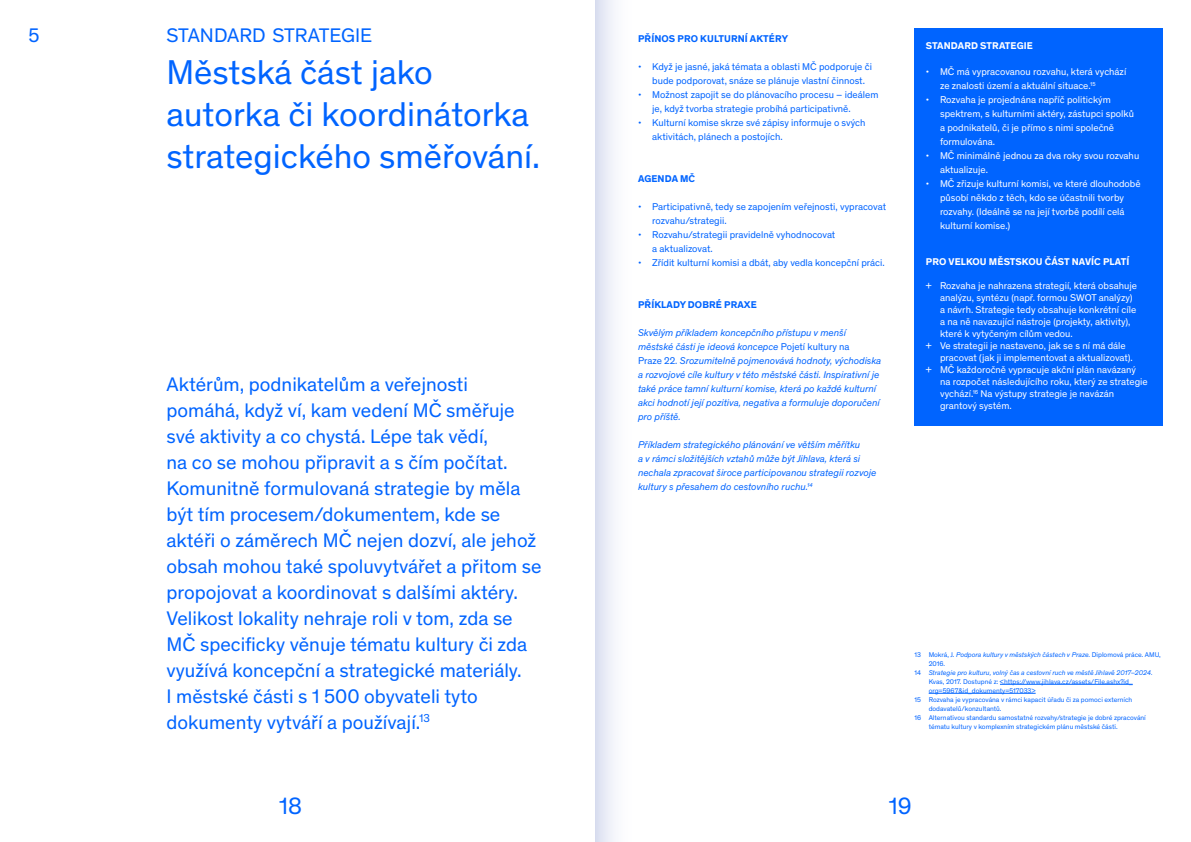
<style>
.page{position:relative;width:1191px;height:842px;background:#fff}
.page>*{position:absolute;margin:0;border:0;box-sizing:border-box;transform-origin:0 0}
.t1{font:35px/42px "Theinhardt";color:#0064ff}
.t2{font:24px "Theinhardt";color:#0064ff}
.t3{font:20px/26px "Theinhardt";color:#0064ff}
.t4{font:10px/14px "Theinhardt";color:#fff}
.t5{font:italic 10px/14px "Theinhardt";color:#0064ff}
.t6{font:10px/14px "Theinhardt";color:#0064ff}
.t7{font:700 10px "Theinhardt";letter-spacing:.01em;color:#0064ff}
.t8{font:700 10px "Theinhardt";letter-spacing:.01em;color:#fff}
.t9{font:7px "Theinhardt";color:#0064ff}
.t10{font:italic 7px "Theinhardt";color:#0064ff}
.s1{font-style:normal}
</style>
<div class="page">
<div style="left:595px;top:0;width:53px;height:842px;background:linear-gradient(to right,#e3e6f4,#fff)"></div>
<div style="left:914px;top:28px;width:248px;height:398px;background:#0064ff"></div>
<hr style="left:1000px;top:684px;width:132px;height:1px;background:#0064ff">
<hr style="left:928px;top:693px;width:107px;height:1px;background:#0064ff">
<h3 class="t3" style="left:167px;top:22px;width:207px">STANDARD STRATEGIE</h3>
<h1 class="t1" style="left:167px;top:50px;width:375px">Městská část jako autorka či koordinátorka strategického směřování.</h1>
<h3 class="t3" style="left:28px;top:22px;width:13px">5</h3>
<p class="t7" style="left:638px;top:32px;width:76px">PŘÍNOS PRO KULTURNÍ</p>
<p class="t7" style="left:750px;top:32px;width:33px">AKTÉRY</p>
<p class="t6" style="left:652px;top:60px;width:221px;text-indent:-14px">• Když je jasné, jaká témata a oblasti MČ podporuje či bude podporovat, snáze se plánuje vlastní činnost.</p>
<p class="t6" style="left:652px;top:88px;width:228px;text-indent:-14px">• Možnost zapojit se do plánovacího procesu – ideálem je, když tvorba strategie probíhá participativně.</p>
<p class="t6" style="left:652px;top:116px;width:215px;text-indent:-14px">• Kulturní komise skrze své zápisy informuje o svých aktivitách, plánech a postojích.</p>
<p class="t7" style="left:638px;top:172px;width:58px">AGENDA MČ</p>
<p class="t6" style="left:652px;top:200px;width:235px;text-indent:-14px">• Participativně, tedy se zapojením veřejnosti, vypracovat rozvahu/strategii.</p>
<p class="t6" style="left:652px;top:228px;width:185px;text-indent:-14px">• Rozvahu/strategii pravidelně vyhodnocovat a aktualizovat.</p>
<p class="t6" style="left:638px;top:256px;width:248px">• Zřídit kulturní komisi a dbát, aby vedla koncepční práci.</p>
<p class="t7" style="left:638px;top:298px;width:120px">PŘÍKLADY DOBRÉ PRAXE</p>
<p class="t5" style="left:638px;top:325px;width:245px">Skvělým příkladem koncepčního přístupu v menší městské části je ideová koncepce <span class="s1">Pojetí kultury na<br>Praze 22</span>. Srozumitelně pojmenovává hodnoty, východiska a rozvojové cíle kultury v této městské části. Inspirativní je také práce tamní kulturní komise, která po každé kulturní akci hodnotí její pozitiva, negativa a formuluje doporučení pro příště.</p>
<p class="t5" style="left:638px;top:437px;width:240px">Příkladem strategického plánování ve větším měřítku<br>a v rámci složitějších vztahů může být Jihlava, která si nechala zpracovat široce participovanou strategii rozvoje kultury s přesahem do cestovního ruchu.<sup>14</sup></p>
<p class="t3" style="left:167px;top:370px;width:376px">Aktérům, podnikatelům a veřejnosti pomáhá, když ví, kam vedení MČ směřuje své aktivity a co chystá. Lépe tak vědí,<br>na co se mohou připravit a s čím počítat.<br>Komunitně formulovaná strategie by měla být tím procesem/dokumentem, kde se aktéři o záměrech MČ nejen dozví, ale jehož obsah mohou také spoluvytvářet a přitom se propojovat a koordinovat s dalšími aktéry.<br>Velikost lokality nehraje roli v tom, zda se MČ specificky věnuje tématu kultury či zda využívá koncepční a strategické materiály.<br>I městské části s 1 500 obyvateli tyto dokumenty vytváří a používají.<sup>13</sup></p>
<p class="t8" style="left:926px;top:38px;width:107px">STANDARD STRATE GIE</p>
<p class="t4" style="left:940px;top:64px;width:188px;text-indent:-14px">• MČ má vypracovanou rozvahu, která vychází ze znalosti území a aktuální situace.<sup>15</sup></p>
<p class="t4" style="left:940px;top:92px;width:195px;text-indent:-14px">• Rozvaha je projednána napříč politickým spektrem, s kulturními aktéry, zástupci spolků a podnikatelů, či je přímo s nimi společně formulována.</p>
<p class="t4" style="left:940px;top:148px;width:201px;text-indent:-14px">• MČ minimálně jednou za dva roky svou rozvahu aktualizuje.</p>
<p class="t4" style="left:940px;top:176px;width:202px;text-indent:-14px">• MČ zřizuje kulturní komisi, ve které dlouhodobě působí někdo z těch, kdo se účastnili tvorby rozvahy. (Ideálně se na její tvorbě podílí celá kulturní komise.)</p>
<p class="t8" style="left:926px;top:254px;width:205px">PRO VEL KOU MĚSTSKOU ČÁST NAVÍC PLATÍ</p>
<p class="t4" style="left:926px;top:278px;width:213px">+ Rozvaha je nahrazena strategií, která obsahuje</p>
<p class="t4" style="left:940px;top:290px;width:194px">analýzu, syntézu (např. formou SWOT analýzy)</p>
<p class="t4" style="left:940px;top:302px;width:198px">a návrh. Strategie tedy obsahuje konkrétní cíle</p>
<p class="t4" style="left:940px;top:314px;width:192px">a na ně navazující nástroje (projekty, aktivity),</p>
<p class="t4" style="left:940px;top:326px;width:134px">které k vytyčeným cílům vedou.</p>
<p class="t4" style="left:926px;top:338px;width:201px">+ Ve strategii je nastaveno, jak se s ní má dále</p>
<p class="t4" style="left:940px;top:350px;width:194px">pracovat (jak ji implementovat a aktualizovat).</p>
<p class="t4" style="left:926px;top:362px;width:212px">+ MČ každoročně vypracuje akční plán navázaný</p>
<p class="t4" style="left:940px;top:374px;width:209px">na rozpočet následujícího roku, který ze strategie</p>
<p class="t4" style="left:940px;top:386px;width:176px">vychází.<sup>16</sup> Na výstupy strategie je navázán</p>
<p class="t4" style="left:940px;top:398px;width:73px">grantový systém.</p>
<p class="t10" style="left:914px;top:649px;width:248px"><span class="s1">13 Mokrá, J.</span> Podpora kultury v městských částech v Praze. <span class="s1">Diplomová práce. AMU,</span></p>
<p class="t9" style="left:928px;top:658px;width:18px">2016.</p>
<p class="t10" style="left:914px;top:667px;width:239px"><span class="s1">14</span> Strategie pro kulturu, volný čas a cestovní ruch ve městě Jihlavě 2017–2024.</p>
<p class="t9" style="left:928px;top:676px;width:205px">Kvas, 2017. Dostupné z: &lt;https://www.jihlava.cz/assets/File.ashx?id_</p>
<p class="t9" style="left:928px;top:685px;width:108px">org=5967&amp;id_dokumenty=517033&gt;</p>
<p class="t9" style="left:914px;top:694px;width:219px">15 Rozvaha je vypracována v rámci kapacit úřadu či za pomoci externích</p>
<p class="t9" style="left:928px;top:703px;width:74px">dodavatelů/konzultantů.</p>
<p class="t9" style="left:914px;top:712px;width:233px">16 Alternativou standardu samostatné rozvahy/strategie je dobré zpracování</p>
<p class="t9" style="left:928px;top:721px;width:190px">tématu kultury v komplexním strategickém plánu městské části.</p>
<h2 class="t2" style="left:279px;top:789px;width:24px">18</h2>
<h2 class="t2" style="left:889px;top:789px;width:24px">19</h2>
</div>
